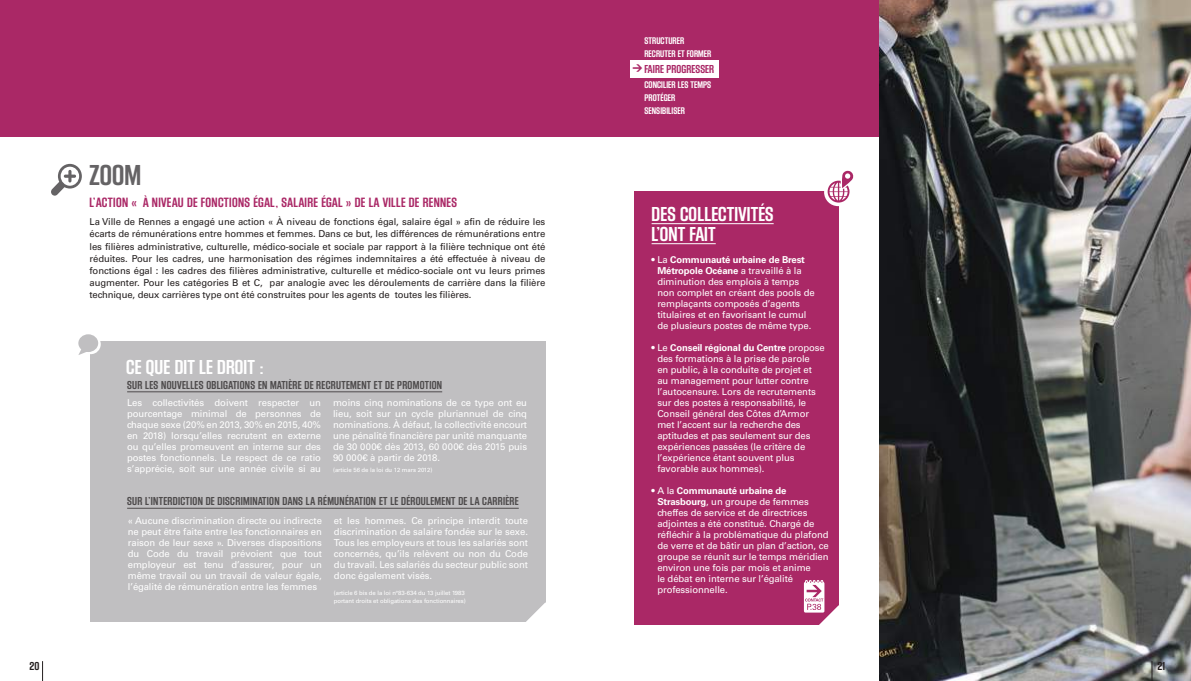
<style>
.page{position:relative;width:1191px;height:681px;background:#fff}
.page>*{position:absolute;margin:0;border:0;box-sizing:border-box;transform-origin:0 0}
.t1{font:30px "Block Gothic Bold Cond";color:#656365}
.t2{font:21px/20px "Block Gothic Bold Cond";letter-spacing:.01em;color:#fff}
.t3{font:14px "Block Gothic Bold Cond";letter-spacing:.025em;color:#aa2866}
.t4{font:12px "Block Gothic Bold Cond";letter-spacing:.025em;color:#4e4b4c}
.t5{font:12px "Block Gothic Bold Cond";letter-spacing:.01em;color:#aa2866}
.t6{font:12px "Block Gothic Bold Cond";color:#241f1f}
.t7{font:10px/13px "Block Gothic Bold Cond";letter-spacing:.01em;color:#fff}
.t8{font:900 10px "DIN";color:#aa2866}
.t9{font:9.5px/11px "Univers";letter-spacing:-.01em;color:#fff;text-align:justify}
.t10{font:9.5px/12px "Univers";letter-spacing:-.01em;color:#241f1f;text-align:justify}
.t11{font:700 9.5px/11px "Univers LT Std";letter-spacing:-.015em;color:#fff;text-align:center}
.t12{font:6px/8px "Univers";letter-spacing:-.01em;color:#fff}
.s1{font-family:"Univers";font-weight:400}
.s2{font-family:"Univers LT Std";font-weight:700}
</style>
<div class="page">
<div style="left:0;top:0;width:1191px;height:137px;background:#aa2866"></div>
<svg style="left:51px;top:164px;width:31px;height:31px"></svg>
<div style="left:90px;top:341px;width:455px;height:175px;background:#c0bfc1"></div>
<hr style="left:127px;top:391px;width:315px;height:1px;background:#4e4b4c">
<div style="left:90px;top:480px;width:455px;height:141px;background:#c0bfc1"></div>
<hr style="left:127px;top:508px;width:392px;height:1px;background:#4e4b4c">
<svg style="left:526px;top:602px;width:20px;height:20px"></svg>
<img style="left:879px;top:0;width:312px;height:680px">
<div style="left:81px;top:334px;width:20px;height:20px;background:#fff;border-radius:50%"></div>
<div style="left:78px;top:334px;width:20px;height:18px;background:#c0bfc1;border-radius:50%"></div>
<svg style="left:78px;top:347px;width:8px;height:8px"></svg>
<div style="left:634px;top:191px;width:204px;height:433px;background:#aa2866"></div>
<hr style="left:651px;top:223px;width:122px;height:1px;background:#fff">
<hr style="left:651px;top:243px;width:64px;height:1px;background:#fff">
<svg style="left:1151px;top:660px;width:1px;height:20px"></svg>
<svg style="left:42px;top:661px;width:1px;height:19px"></svg>
<div style="left:630px;top:60px;width:89px;height:18px;background:#fff"></div>
<div style="left:804px;top:581px;width:20px;height:31px;background:#fff;border-radius:2px"></div>
<svg style="left:805px;top:580px;width:34px;height:45px"></svg>
<div style="left:824px;top:178px;width:28px;height:28px;background:#fff;border-radius:50%"></div>
<svg style="left:827px;top:170px;width:27px;height:32px"></svg>
<h1 class="t1" style="left:90px;top:160px;width:53px">ZOOM</h1>
<h3 class="t3" style="left:90px;top:195px;width:369px">L’ACTION « À NIVEAU DE FONCTIONS ÉGAL, SALAIRE ÉGAL » DE LA VILLE DE RENNES</h3>
<p class="t10" style="left:90px;top:216px;width:457px">La Ville de Rennes a engagé une action « À niveau de fonctions égal, salaire égal » afin de réduire les écarts de rémunérations entre hommes et femmes. Dans ce but, les différences de rémunérations entre les filières administrative, culturelle, médico-sociale et sociale par rapport à la filière technique ont été réduites. Pour les cadres, une harmonisation des régimes indemnitaires a été effectuée à niveau de fonctions égal : les cadres des filières administrative, culturelle et médico-sociale ont vu leurs primes augmenter. Pour les catégories B et C, par analogie avec les déroulements de carrière dans la filière technique, deux carrières type ont été construites pour les agents de toutes les filières.</p>
<h2 class="t2" style="left:126px;top:357px;width:139px">CE QUE DIT LE DROIT :</h2>
<p class="t4" style="left:127px;top:378px;width:316px">SUR LES NOUVELLES OBLIGATIONS EN MATIÈRE DE RECRUTEMENT ET DE PROMOTION</p>
<p class="t9" style="left:127px;top:397px;width:195px">Les collectivités doivent respecter un pourcentage minimal de personnes de chaque sexe (20% en 2013, 30% en 2015, 40% en 2018) lorsqu’elles recrutent en externe ou qu’elles promeuvent en interne sur des postes fonctionnels. Le respect de ce ratio s’apprécie, soit sur une année civile si au</p>
<p class="t9" style="left:333px;top:397px;width:195px">moins cinq nominations de ce type ont eu lieu, soit sur un cycle pluriannuel de cinq nominations. À défaut, la collectivité encourt une pénalité financière par unité manquante de 30 000€ dès 2013, 60 000€ dès 2015 puis 90 000€ à partir de 2018.</p>
<p class="t12" style="left:333px;top:466px;width:101px">(article 56 de la loi du 12 mars 2012)</p>
<p class="t4" style="left:127px;top:494px;width:393px">SUR L’INTERDICTION DE DISCRIMINATION DANS LA RÉMUNÉRATION ET LE DÉROULEMENT DE LA CARRIÈRE</p>
<p class="t9" style="left:128px;top:515px;width:195px">« Aucune discrimination directe ou indirecte ne peut être faite entre les fonctionnaires en raison de leur sexe ». Diverses dispositions du Code du travail prévoient que tout employeur est tenu d’assurer, pour un même travail ou un travail de valeur égale, l’égalité de rémunération entre les femmes</p>
<p class="t9" style="left:334px;top:515px;width:195px">et les hommes. Ce principe interdit toute discrimination de salaire fondée sur le sexe.<br>Tous les employeurs et tous les salariés sont concernés, qu’ils relèvent ou non du Code du travail. Les salariés du secteur public sont donc également visés.</p>
<p class="t12" style="left:334px;top:589px;width:133px">(article 6 bis de la loi n°83-634 du 13 juillet 1983 portant droits et obligations des fonctionnaires)</p>
<p class="t7" style="left:644px;top:35px;width:68px">STRUCTURER<br>RECRUTER ET FORMER</p>
<p class="t5" style="left:644px;top:63px;width:71px">FAIRE PROGRESSER</p>
<p class="t7" style="left:644px;top:79px;width:68px">CONCILIER LES TEMPS<br>PROTÉGER<br>SENSIBILISER</p>
<p class="t8" style="left:632px;top:61px;width:12px">&gt;</p>
<h2 class="t2" style="left:651px;top:204px;width:124px">DES COLLECTIVITÉS<br>L’ONT FAIT</h2>
<p class="t11" style="left:651px;top:254px;width:155px">• <span class="s1">La</span> Communauté urbaine de Brest<br>Métropole Océane <span class="s1">a travaillé à la</span></p>
<p class="t9" style="left:657px;top:276px;width:159px;text-align:left">diminution des emplois à temps non complet en créant des pools de remplaçants composés d’agents titulaires et en favorisant le cumul de plusieurs postes de même type.</p>
<p class="t11" style="left:651px;top:342px;width:175px">• <span class="s1">Le</span> Conseil régional du Centre <span class="s1">propose</span></p>
<p class="t9" style="left:657px;top:353px;width:160px;text-align:left">des formations à la prise de parole en public, à la conduite de projet et au management pour lutter contre l’autocensure. Lors de recrutements sur des postes à responsabilité, le Conseil général des Côtes d’Armor met l’accent sur la recherche des aptitudes et pas seulement sur des expériences passées (le critère de l’expérience étant souvent plus favorable aux hommes).</p>
<p class="t11" style="left:651px;top:485px;width:136px">• <span class="s1">A la</span> Communauté urbaine de</p>
<p class="t9" style="left:657px;top:496px;width:173px;text-align:left"><span class="s2">Strasbourg</span>, un groupe de femmes cheffes de service et de directrices adjointes a été constitué. Chargé de réfléchir à la problématique du plafond de verre et de bâtir un plan d’action, ce groupe se réunit sur le temps méridien environ une fois par mois et anime<br>le débat en interne sur l’égalité professionnelle.</p>
<p class="t6" style="left:30px;top:659px;width:11px">20</p>
<p class="t6" style="left:1157px;top:659px;width:11px">21</p>
</div>
